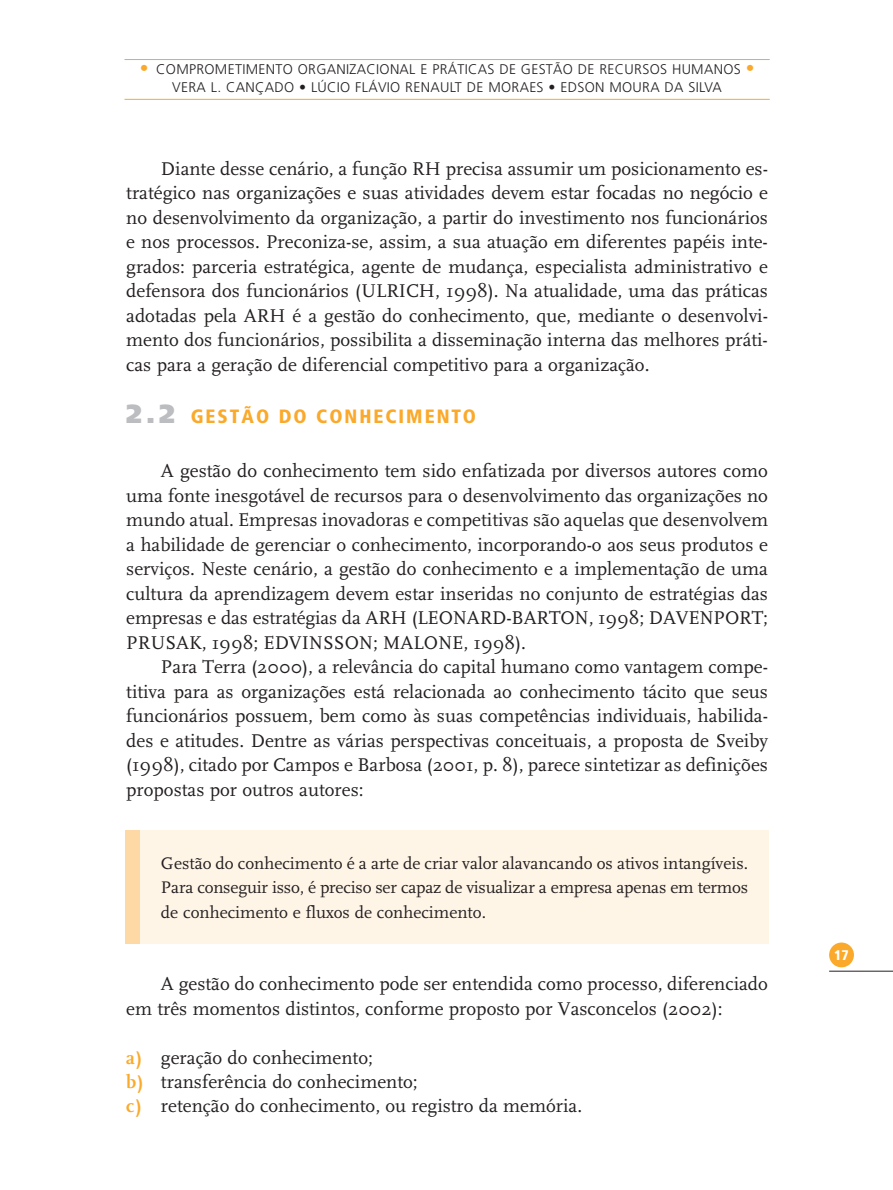
<style>
.page{position:relative;width:893px;height:1190px;background:#fff}
.page>*{position:absolute;margin:0;border:0;box-sizing:border-box;transform-origin:0 0}
.t1{font:19.25px/24.5px "FF Scala";color:#231f20;text-align:justify}
.t2{font:900 condensed 19.25px "Frutiger";letter-spacing:.105em;color:#faa92a}
.t3{font:17.5px/24.5px "FF Scala";color:#231f20;text-align:justify}
.t4{font:300 14px/17.5px "Frutiger";letter-spacing:.02em;color:#231f20;text-align:center}
.t5{font:900 condensed 14px "Frutiger";color:#fff}
.s1{font-size:17.5px;color:#faa92a}
.s2{font-stretch:normal;font-size:26.25px;color:#bcbdc0}
.s3{font-weight:700;color:#faaa2b}
</style>
<div class="page">
<div style="left:140px;top:830px;width:628px;height:113px;background:#fef5e7"></div>
<div style="left:125px;top:830px;width:15px;height:113px;background:#fed8a5"></div>
<div style="left:829px;top:943px;width:24px;height:24px;background:#faa92a;border-radius:50%"></div>
<hr style="left:829px;top:971px;width:63px;height:1px;background:#231f20">
<hr style="left:124px;top:99px;width:645px;height:1px;background:#faa92a">
<hr style="left:124px;top:59px;width:645px;height:1px;background:#faa92a">
<p class="t4" style="left:140px;top:62px;width:616px"><span class="s1">•</span> COMPROMETIMENTO ORGANIZACIONAL E PRÁTICAS DE GESTÃO DE RECURSOS HUMANOS <span class="s1">•<br></span>VERA L. CANÇADO • LÚCIO FLÁVIO RENAULT DE MORAES • EDSON MOURA DA SILVA</p>
<p class="t1" style="left:126px;top:158px;width:643px;text-indent:35px">Diante desse cenário, a função RH precisa assumir um posicionamento es&shy;tratégico nas organizações e suas atividades devem estar focadas no negócio e no desenvolvimento da organização, a partir do investimento nos funcionários e nos processos. Preconiza-se, assim, a sua atuação em diferentes papéis inte&shy;grados: parceria estratégica, agente de mudança, especialista administrativo e defensora dos funcionários (ULRICH, 1998). Na atualidade, uma das práticas adotadas pela ARH é a gestão do conhecimento, que, mediante o desenvolvi&shy;mento dos funcionários, possibilita a disseminação interna das melhores práti&shy;cas para a geração de diferencial competitivo para a organização.</p>
<p class="t2" style="left:126px;top:409px;width:351px"><span class="s2">2.2</span> GESTÃO DO CONHECIMENTO</p>
<p class="t1" style="left:126px;top:460px;width:643px;text-indent:35px">A gestão do conhecimento tem sido enfatizada por diversos autores como uma fonte inesgotável de recursos para o desenvolvimento das organizações no mundo atual. Empresas inovadoras e competitivas são aquelas que desenvolvem a habilidade de gerenciar o conhecimento, incorporando-o aos seus produtos e serviços. Neste cenário, a gestão do conhecimento e a implementação de uma cultura da aprendizagem devem estar inseridas no conjunto de estratégias das empresas e das estratégias da ARH (LEONARD-BARTON, 1998; DAVENPORT; PRUSAK, 1998; EDVINSSON; MALONE, 1998).</p>
<p class="t1" style="left:126px;top:656px;width:643px;text-indent:35px">Para Terra (2000), a relevância do capital humano como vantagem compe&shy;titiva para as organizações está relacionada ao conhecimento tácito que seus funcionários possuem, bem como às suas competências individuais, habilida&shy;des e atitudes. Dentre as várias perspectivas conceituais, a proposta de Sveiby (1998), citado por Campos e Barbosa (2001, p. 8), parece sintetizar as definições propostas por outros autores:</p>
<p class="t3" style="left:161px;top:852px;width:588px">Gestão do conhecimento é a arte de criar valor alavancando os ativos intangíveis.<br>Para conseguir isso, é preciso ser capaz de visualizar a empresa apenas em termos de conhecimento e fluxos de conhecimento.</p>
<p class="t1" style="left:126px;top:973px;width:643px;text-indent:35px">A gestão do conhecimento pode ser entendida como processo, diferenciado em três momentos distintos, conforme proposto por Vasconcelos (2002):</p>
<p class="t1" style="left:126px;top:1047px;width:457px;text-align:left"><span class="s3">a)</span> geração do conhecimento;<br><span class="s3">b)</span> transferência do conhecimento;<br><span class="s3">c)</span> retenção do conhecimento, ou registro da memória.</p>
<p class="t5" style="left:834px;top:949px;width:16px">17</p>
</div>
